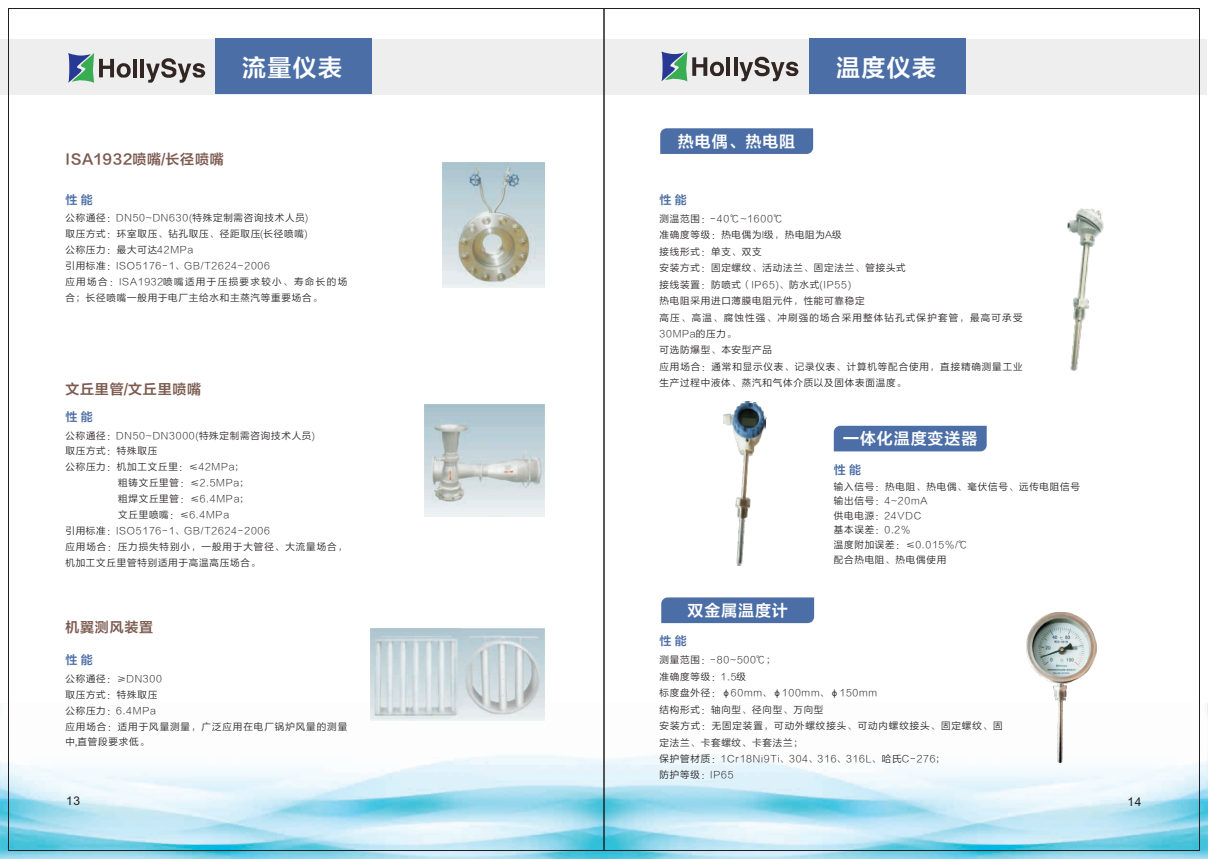
<style>
.page{position:relative;width:1208px;height:859px;background:#fff}
.page>*{position:absolute;margin:0;border:0;box-sizing:border-box;transform-origin:0 0}
.t1{font:24px "FZLTZCHJW GB1 0";letter-spacing:.055em;color:#fff}
.t2{font:16px "FZLTZCHJW GB1 0";letter-spacing:.055em;color:#fff}
.t3{font:14px "FZLTZCHJW GB1 0";letter-spacing:.055em;color:#7c5b50}
.t4{font:12px "FZLTZCHJW GB1 0";color:#4c6ea6}
.t5{font:12px "Arial";color:#231f20}
.t6{font:9.5px/16.5px "FZLTXIHK GBK1 0";letter-spacing:.085em;color:#231f20}
</style>
<div class="page">
<img style="left:0;top:704px;width:1208px;height:155px">
<div style="left:661px;top:597px;width:153px;height:26px;background:#4c6ea6"></div>
<div style="left:834px;top:426px;width:152px;height:25px;background:#4c6ea6"></div>
<div style="left:660px;top:128px;width:153px;height:26px;background:#4c6ea6"></div>
<div style="left:0;top:39px;width:1207px;height:55px;background:#eeeeef"></div>
<div style="left:215px;top:38px;width:156px;height:56px;background:#4c6ea6"></div>
<hr style="left:133px;top:59px;width:4px;height:18px;background:#312622">
<hr style="left:141px;top:59px;width:3px;height:18px;background:#312622">
<svg style="left:68px;top:53px;width:63px;height:30px"></svg>
<svg style="left:146px;top:58px;width:59px;height:25px"></svg>
<div style="left:809px;top:38px;width:156px;height:56px;background:#4c6ea6"></div>
<hr style="left:726px;top:57px;width:4px;height:19px;background:#312622">
<hr style="left:734px;top:57px;width:3px;height:19px;background:#312622">
<svg style="left:661px;top:52px;width:63px;height:29px"></svg>
<svg style="left:739px;top:57px;width:59px;height:24px"></svg>
<img style="left:443px;top:163px;width:101px;height:124px">
<img style="left:424px;top:404px;width:120px;height:113px">
<img style="left:370px;top:629px;width:174px;height:91px">
<img style="left:1067px;top:208px;width:37px;height:163px">
<img style="left:723px;top:401px;width:43px;height:165px">
<img style="left:1026px;top:612px;width:70px;height:150px">
<h1 class="t1" style="left:242px;top:55px;width:101px">流量仪表</h1>
<h1 class="t1" style="left:836px;top:55px;width:101px">温度仪表</h1>
<h3 class="t3" style="left:65px;top:152px;width:160px">ISA1932喷嘴/长径喷嘴</h3>
<p class="t4" style="left:65px;top:193px;width:29px">性 能</p>
<p class="t6" style="left:65px;top:210px;width:283px;line-height:15.9px">公称通径：DN50~DN630(特殊定制需咨询技术人员)<br>取压方式：环室取压、钻孔取压、径距取压(长径喷嘴)<br>公称压力：最大可达42MPa<br>引用标准：ISO5176-1、GB/T2624-2006<br>应用场合：ISA1932喷嘴适用于压损要求较小、寿命长的场合；长径喷嘴一般用于电厂主给水和主蒸汽等重要场合。</p>
<h3 class="t3" style="left:65px;top:381px;width:137px">文丘里管/文丘里喷嘴</h3>
<p class="t4" style="left:65px;top:410px;width:29px">性 能</p>
<p class="t6" style="left:65px;top:427px;width:251px">公称通径：DN50~DN3000(特殊定制需咨询技术人员)</p>
<p class="t6" style="left:65px;top:443px;width:93px">取压方式：特殊取压</p>
<p class="t6" style="left:65px;top:459px;width:180px">公称压力：机加工文丘里：≤42MPa；</p>
<p class="t6" style="left:118px;top:475px;width:132px">粗铸文丘里管：≤2.5MPa；</p>
<p class="t6" style="left:118px;top:491px;width:132px">粗焊文丘里管：≤6.4MPa；</p>
<p class="t6" style="left:118px;top:507px;width:113px">文丘里喷嘴：≤6.4MPa</p>
<p class="t6" style="left:65px;top:523px;width:206px">引用标准：ISO5176-1、GB/T2624-2006</p>
<p class="t6" style="left:65px;top:539px;width:283px">应用场合：压力损失特别小，一般用于大管径、大流量场合，</p>
<p class="t6" style="left:65px;top:555px;width:196px">机加工文丘里管特别适用于高温高压场合。</p>
<h3 class="t3" style="left:65px;top:619px;width:89px">机翼测风装置</h3>
<p class="t4" style="left:65px;top:653px;width:29px">性 能</p>
<p class="t6" style="left:65px;top:671px;width:283px;line-height:15.9px">公称通径：≥DN300<br>取压方式：特殊取压<br>公称压力：6.4MPa<br>应用场合：适用于风量测量，广泛应用在电厂锅炉风量的测量中,直管段要求低。</p>
<h2 class="t2" style="left:678px;top:132px;width:119px">热电偶、热电阻</h2>
<p class="t4" style="left:659px;top:193px;width:29px">性 能</p>
<p class="t6" style="left:659px;top:210px;width:364px">测温范围：-40℃~1600℃<br>准确度等级：热电偶为I级，热电阻为A级<br>接线形式：单支、双支<br>安装方式：固定螺纹、活动法兰、固定法兰、管接头式<br>接线装置：防喷式（IP65)、防水式(IP55)<br>热电阻采用进口薄膜电阻元件，性能可靠稳定<br>高压、高温、腐蚀性强、冲刷强的场合采用整体钻孔式保护套管，最高可承受<br>30MPa的压力。<br>可选防爆型、本安型产品<br>应用场合：通常和显示仪表、记录仪表、计算机等配合使用，直接精确测量工业生产过程中液体、蒸汽和气体介质以及固体表面温度。</p>
<h2 class="t2" style="left:687px;top:602px;width:102px">双金属温度计</h2>
<h2 class="t2" style="left:843px;top:430px;width:136px">一体化温度变送器</h2>
<p class="t4" style="left:834px;top:463px;width:29px">性 能</p>
<p class="t6" style="left:833px;top:479px;width:248px;line-height:14.6px">输入信号：热电阻、热电偶、毫伏信号、远传电阻信号输出信号：4~20mA<br>供电电源：24VDC<br>基本误差：0.2%<br>温度附加误差：≤0.015%/℃<br>配合热电阻、热电偶使用</p>
<p class="t4" style="left:659px;top:634px;width:29px">性 能</p>
<p class="t6" style="left:659px;top:652px;width:344px">测量范围：-80~500℃；<br>准确度等级：1.5级<br>标度盘外径：φ60mm、φ100mm、φ150mm<br>结构形式：轴向型、径向型、万向型<br>安装方式：无固定装置，可动外螺纹接头、可动内螺纹接头、固定螺纹、固定法兰、卡套螺纹、卡套法兰；<br>保护管材质：1Cr18Ni9Ti、304、316、316L、哈氏C-276；<br>防护等级：IP65</p>
<p class="t5" style="left:66px;top:797px;width:16px">13</p>
<p class="t5" style="left:1127px;top:797px;width:16px">14</p>
</div>
